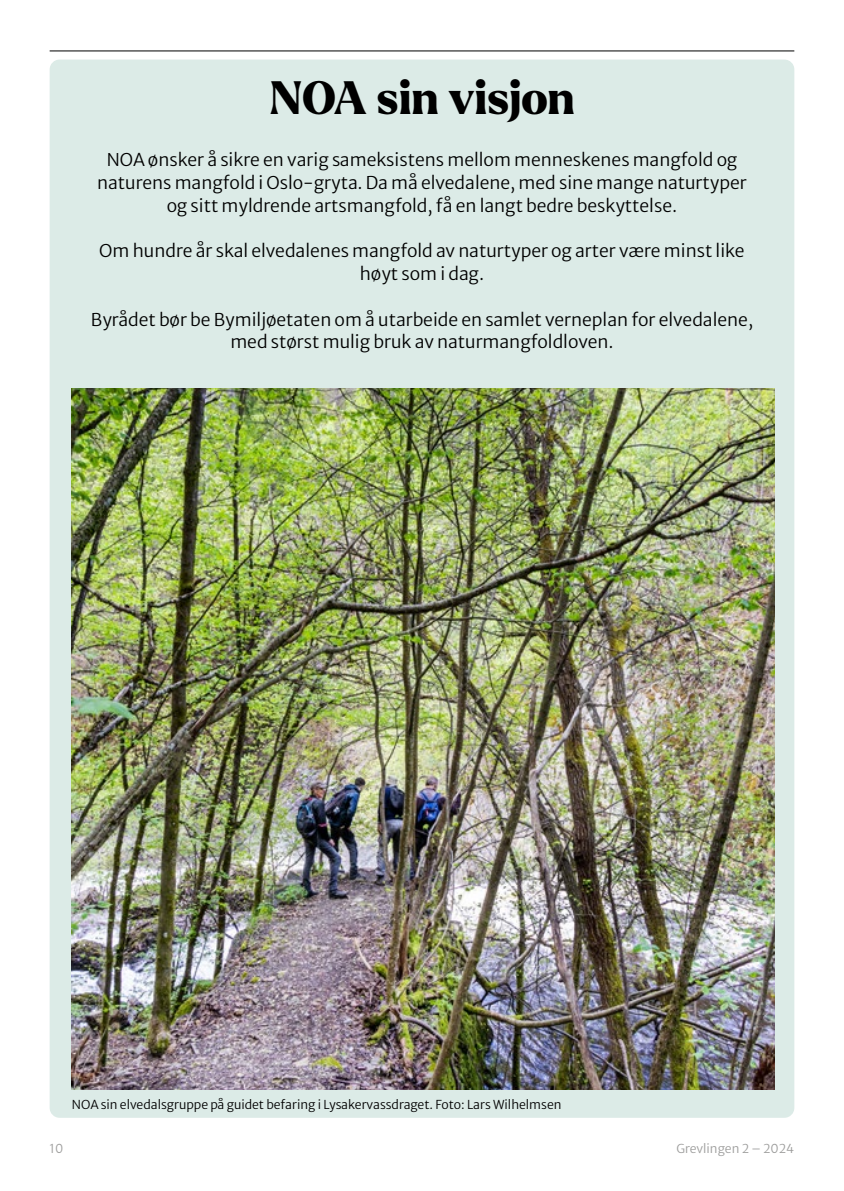
<style>
.page{position:relative;width:844px;height:1191px;background:#fff}
.page>*{position:absolute;margin:0;border:0;box-sizing:border-box;transform-origin:0 0}
.t1{font:800 45.5px "Larken";color:#000}
.t2{font:300 17.5px/22.8px "Merriweather Sans";color:#000;text-align:center}
.t3{font:300 12.25px "Merriweather Sans";color:#000}
.t4{font:300 12.25px "Merriweather Sans";color:#9d9d9c}
</style>
<div class="page">
<div style="left:50px;top:60px;width:744px;height:1057px;background:#dcebe7;border-radius:10px"></div>
<hr style="left:50px;top:50px;width:744px;height:1px;background:#000">
<img style="left:72px;top:389px;width:702px;height:700px">
<h1 class="t1" style="left:269px;top:70px;width:307px">NOA sin visjon</h1>
<p class="t2" style="left:97px;top:149px;width:651px">NOA ønsker å sikre en varig sameksistens mellom menneskenes mangfold og naturens mangfold i Oslo-gryta. Da må elvedalene, med sine mange naturtyper og sitt myldrende artsmangfold, få en langt bedre beskyttelse.</p>
<p class="t2" style="left:99px;top:240px;width:646px">Om hundre år skal elvedalenes mangfold av naturtyper og arter være minst like høyt som i dag.</p>
<p class="t2" style="left:91px;top:308px;width:663px">Byrådet bør be Bymiljøetaten om å utarbeide en samlet verneplan for elvedalene, med størst mulig bruk av naturmangfoldloven.</p>
<p class="t3" style="left:72px;top:1097px;width:491px">NOA sin elvedalsgruppe på guidet befaring i Lysakervassdraget. Foto: Lars Wilhelmsen</p>
<p class="t4" style="left:50px;top:1141px;width:15px">10</p>
<p class="t4" style="left:676px;top:1143px;width:119px">Grevlingen 2 – 2024</p>
</div>
